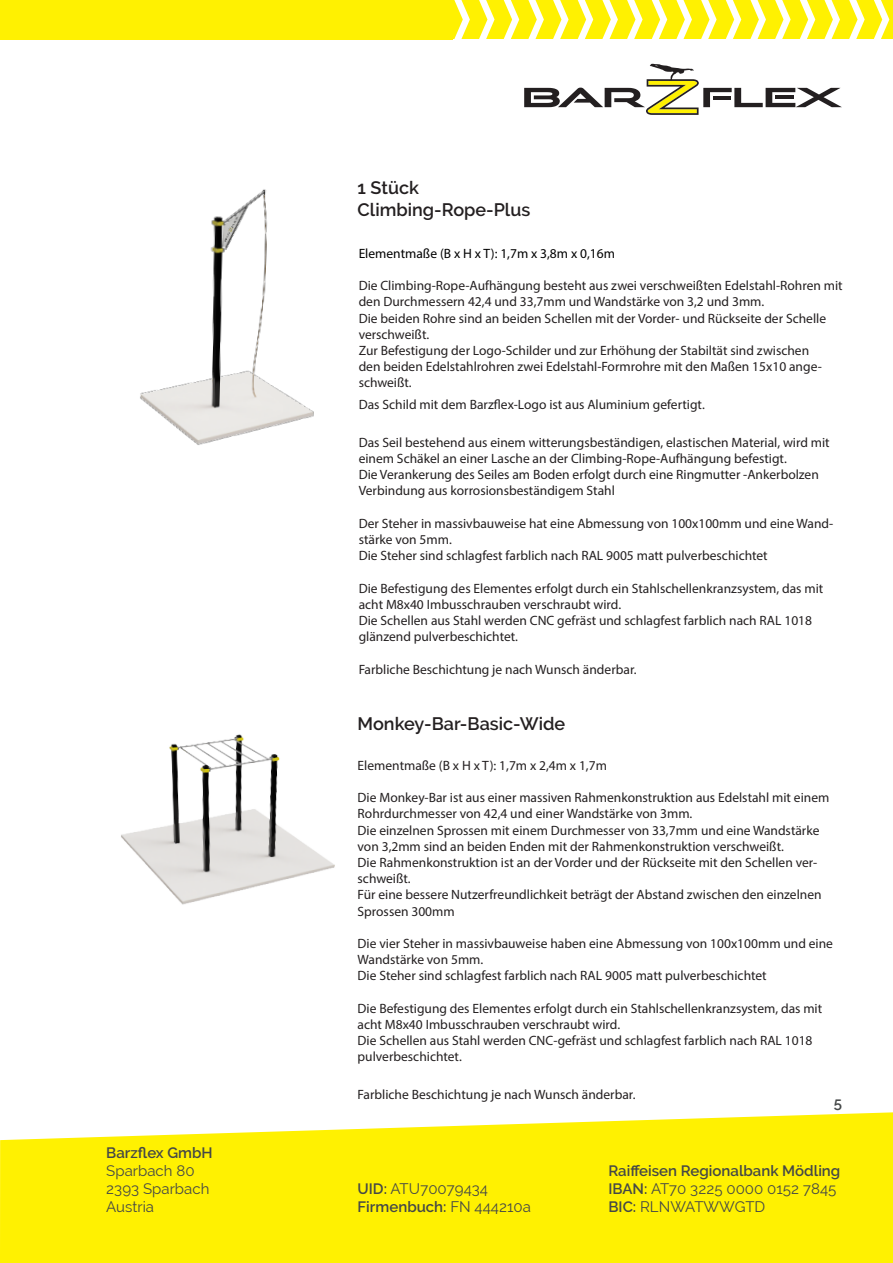
<style>
.page{position:relative;width:893px;height:1263px;background:#fff}
.page>*{position:absolute;margin:0;border:0;box-sizing:border-box;transform-origin:0 0}
.t1{font:600 18px "Raleway";color:#231f20}
.t2{font:600 15px/18px "Raleway";color:#444747}
.t3{font:15px/18px "Raleway";color:#444747}
.t4{font:13.5px/16.2px "Myriad Pro";color:#231f20}
.t5{font:13.5px "Myriad Pro";color:#000}
.s1{font-weight:600}
.s2{font-weight:400}
</style>
<div class="page">
<svg style="left:0;top:1112px;width:893px;height:151px;background:#fff218"></svg>
<svg style="left:453px;top:0;width:440px;height:39px"></svg>
<div style="left:0;top:0;width:453px;height:39px;background:#fff101"></div>
<svg style="left:524px;top:64px;width:318px;height:51px"></svg>
<img style="left:121px;top:734px;width:214px;height:171px">
<img style="left:140px;top:189px;width:174px;height:256px">
<p class="t2" style="left:106px;top:1144px;width:108px">Barzflex GmbH</p>
<p class="t3" style="left:106px;top:1161px;width:105px">Sparbach 80<br>2393 Sparbach<br>Austria</p>
<p class="t1" style="left:358px;top:177px;width:63px">1 Stück</p>
<p class="t1" style="left:358px;top:199px;width:174px">Climbing-Rope-Plus</p>
<p class="t5" style="left:359px;top:245px;width:258px">Elementmaße (B x H x T): 1,7m x 3,8m x 0,16m</p>
<p class="t4" style="left:359px;top:277px;width:485px">Die Climbing-Rope-Aufhängung besteht aus zwei verschweißten Edelstahl-Rohren mit den Durchmessern 42,4 und 33,7mm und Wandstärke von 3,2 und 3mm.</p>
<p class="t4" style="left:359px;top:310px;width:469px">Die beiden Rohre sind an beiden Schellen mit der Vorder- und Rückseite der Schelle verschweißt.</p>
<p class="t4" style="left:359px;top:342px;width:465px">Zur Befestigung der Logo-Schilder und zur Erhöhung der Stabiltät sind zwischen den beiden Edelstahlrohren zwei Edelstahl-Formrohre mit den Maßen 15x10 ange&shy;schweißt.</p>
<p class="t4" style="left:359px;top:396px;width:348px">Das Schild mit dem Barzflex-Logo ist aus Aluminium gefertigt.</p>
<p class="t4" style="left:359px;top:434px;width:473px">Das Seil bestehend aus einem witterungsbeständigen, elastischen Material, wird mit einem Schäkel an einer Lasche an der Climbing-Rope-Aufhängung befestigt.</p>
<p class="t4" style="left:359px;top:466px;width:462px">Die Verankerung des Seiles am Boden erfolgt durch eine Ringmutter -Ankerbolzen<br>Verbindung aus korrosionsbeständigem Stahl</p>
<p class="t4" style="left:359px;top:515px;width:476px">Der Steher in massivbauweise hat eine Abmessung von 100x100mm und eine Wand&shy;stärke von 5mm.</p>
<p class="t4" style="left:359px;top:547px;width:411px">Die Steher sind schlagfest farblich nach RAL 9005 matt pulverbeschichtet</p>
<p class="t4" style="left:359px;top:580px;width:466px">Die Befestigung des Elementes erfolgt durch ein Stahlschellenkranzsystem, das mit acht M8x40 Imbusschrauben verschraubt wird.</p>
<p class="t4" style="left:359px;top:612px;width:455px">Die Schellen aus Stahl werden CNC gefräst und schlagfest farblich nach RAL 1018 glänzend pulverbeschichtet.</p>
<p class="t4" style="left:359px;top:661px;width:279px">Farbliche Beschichtung je nach Wunsch änderbar.</p>
<p class="t1" style="left:358px;top:713px;width:209px">Monkey-Bar-Basic-Wide</p>
<p class="t4" style="left:358px;top:757px;width:251px">Elementmaße (B x H x T): 1,7m x 2,4m x 1,7m</p>
<p class="t4" style="left:358px;top:789px;width:473px">Die Monkey-Bar ist aus einer massiven Rahmenkonstruktion aus Edelstahl mit einem<br>Rohrdurchmesser von 42,4 und einer Wandstärke von 3mm.</p>
<p class="t4" style="left:358px;top:822px;width:463px">Die einzelnen Sprossen mit einem Durchmesser von 33,7mm und eine Wandstärke von 3,2mm sind an beiden Enden mit der Rahmenkonstruktion verschweißt.</p>
<p class="t4" style="left:358px;top:854px;width:461px">Die Rahmenkonstruktion ist an der Vorder und der Rückseite mit den Schellen ver&shy;schweißt.</p>
<p class="t4" style="left:358px;top:887px;width:465px">Für eine bessere Nutzerfreundlichkeit beträgt der Abstand zwischen den einzelnen<br>Sprossen 300mm</p>
<p class="t4" style="left:358px;top:935px;width:477px">Die vier Steher in massivbauweise haben eine Abmessung von 100x100mm und eine<br>Wandstärke von 5mm.</p>
<p class="t4" style="left:358px;top:968px;width:411px">Die Steher sind schlagfest farblich nach RAL 9005 matt pulverbeschichtet</p>
<p class="t4" style="left:358px;top:1000px;width:466px">Die Befestigung des Elementes erfolgt durch ein Stahlschellenkranzsystem, das mit acht M8x40 Imbusschrauben verschraubt wird.</p>
<p class="t4" style="left:358px;top:1032px;width:456px">Die Schellen aus Stahl werden CNC-gefräst und schlagfest farblich nach RAL 1018 pulverbeschichtet.</p>
<p class="t4" style="left:358px;top:1086px;width:279px">Farbliche Beschichtung je nach Wunsch änderbar.</p>
<p class="t2" style="left:834px;top:1093px;width:10px">5</p>
<p class="t3" style="left:358px;top:1179px;width:175px"><span class="s1">UID:</span> ATU70079434<br><span class="s1">Firmenbuch:</span> FN 444210a</p>
<p class="t2" style="left:608px;top:1162px;width:233px">Raiffeisen Regionalbank Mödling<br>IBAN: <span class="s2">AT70 3225 0000 0152 7845<br></span>BIC: <span class="s2">RLNWATWWGTD</span></p>
</div>
